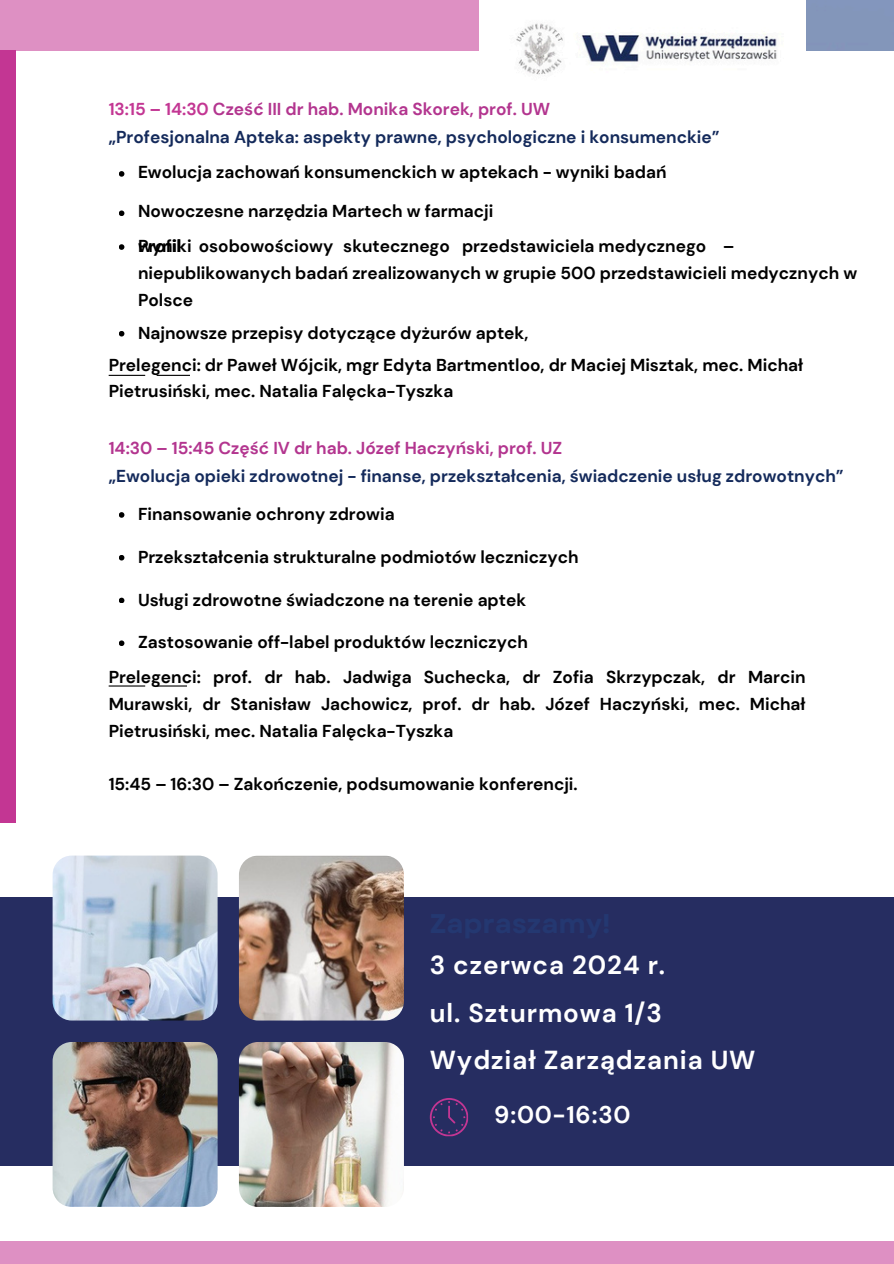
<style>
.page{position:relative;width:894px;height:1264px;background:#fff}
.page>*{position:absolute;margin:0;border:0;box-sizing:border-box;transform-origin:0 0}
.t1{font:700 25.95px/47.2px "DM Sans";letter-spacing:.035em;color:#fff}
.t2{font:700 24px "DM Sans";color:#fff}
.t3{font:700 17.25px/27px "DM Sans";color:#000;text-align:justify}
.t4{font:700 17.25px/28.2px "DM Sans";color:#142a5b}
.s1{color:#c33693}
.s2{color:#b3358f}
</style>
<div class="page">
<div style="left:0;top:0;width:510px;height:51px;background:#de90c3"></div>
<div style="left:0;top:1241px;width:893px;height:22px;background:#de90c3"></div>
<div style="left:0;top:897px;width:893px;height:268px;background:#262d61"></div>
<img style="left:53px;top:855px;width:164px;height:165px">
<img style="left:53px;top:1042px;width:164px;height:159px">
<img style="left:239px;top:855px;width:165px;height:165px">
<img style="left:239px;top:1042px;width:165px;height:164px">
<img style="left:52px;top:1187px;width:160px;height:20px">
<div style="left:0;top:50px;width:16px;height:773px;background:#c33693"></div>
<svg style="left:109px;top:375px;width:81px;height:1px"></svg>
<svg style="left:109px;top:685px;width:78px;height:1px"></svg>
<svg style="left:119px;top:171px;width:5px;height:6px"></svg>
<svg style="left:119px;top:210px;width:5px;height:6px"></svg>
<svg style="left:119px;top:244px;width:5px;height:6px"></svg>
<svg style="left:119px;top:331px;width:5px;height:5px"></svg>
<svg style="left:119px;top:512px;width:5px;height:5px"></svg>
<svg style="left:119px;top:555px;width:5px;height:5px"></svg>
<svg style="left:119px;top:597px;width:5px;height:6px"></svg>
<svg style="left:119px;top:640px;width:5px;height:6px"></svg>
<svg style="left:429px;top:1098px;width:39px;height:38px"></svg>
<img style="left:479px;top:0;width:298px;height:75px">
<p class="t4" style="left:109px;top:95px;width:612px"><span class="s1">13:15 – 14:30</span> <span class="s2">Cześć III dr hab. Monika Skorek, prof. UW<br></span>„Profesjonalna Apteka: aspekty prawne, psychologiczne i konsumenckie”</p>
<p class="t3" style="left:138px;top:159px;width:530px">Ewolucja zachowań konsumenckich w aptekach - wyniki badań</p>
<p class="t3" style="left:138px;top:197px;width:357px">Nowoczesne narzędzia Martech w farmacji</p>
<p class="t3" style="left:138px;top:233px;width:45px">Profil</p>
<h1 class="t3" style="left:138px;top:233px;width:197px">wyn ki osobowościowy</h1>
<p class="t3" style="left:343px;top:233px;width:108px">skutecznego</p>
<p class="t3" style="left:462px;top:233px;width:246px">przedstawiciela medycznego</p>
<p class="t3" style="left:723px;top:233px;width:13px">–</p>
<h1 class="t3" style="left:138px;top:260px;width:720px">niepublikowanych badań zrealizowanych w grupie 500 przedstawicieli medycznych w<br>Polsce</h1>
<h1 class="t3" style="left:138px;top:319px;width:392px">Najnowsze przepisy dotyczące dyżurów aptek,</h1>
<p class="t3" style="left:109px;top:352px;width:695px">Prelegenci: dr Paweł Wójcik, mgr Edyta Bartmentloo, dr Maciej Misztak, mec. Michał</p>
<p class="t3" style="left:109px;top:378px;width:346px">Pietrusiński, mec. Natalia Falęcka-Tyszka</p>
<p class="t4" style="left:109px;top:433px;width:736px"><span class="s2">14:30 – 15:45 Część IV dr hab. Józef Haczyński, prof. UZ<br></span>„Ewolucja opieki zdrowotnej - finanse, przekształcenia, świadczenie usług zdrowotnych”</p>
<p class="t3" style="left:138px;top:500px;width:258px">Finansowanie ochrony zdrowia</p>
<p class="t3" style="left:138px;top:543px;width:442px">Przekształcenia strukturalne podmiotów leczniczych</p>
<p class="t3" style="left:138px;top:586px;width:389px">Usługi zdrowotne świadczone na terenie aptek</p>
<p class="t3" style="left:138px;top:629px;width:391px">Zastosowanie off-label produktów leczniczych</p>
<p class="t3" style="left:109px;top:664px;width:698px">Prelegenci: prof. dr hab. Jadwiga Suchecka, dr Zofia Skrzypczak, dr Marcin Murawski, dr Stanisław Jachowicz, prof. dr hab. Józef Haczyński, mec. Michał Pietrusiński, mec. Natalia Falęcka-Tyszka</p>
<p class="t3" style="left:109px;top:771px;width:470px">15:45 – 16:30 – Zakończenie, podsumowanie konferencji.</p>
<p class="t1" style="left:429px;top:941px;width:327px">3 czerwca 2024 r.<br>ul. Szturmowa 1/3<br>Wydział Zarządzania UW</p>
<p class="t2" style="left:494px;top:1098px;width:138px">9:00-16:30</p>
</div>
